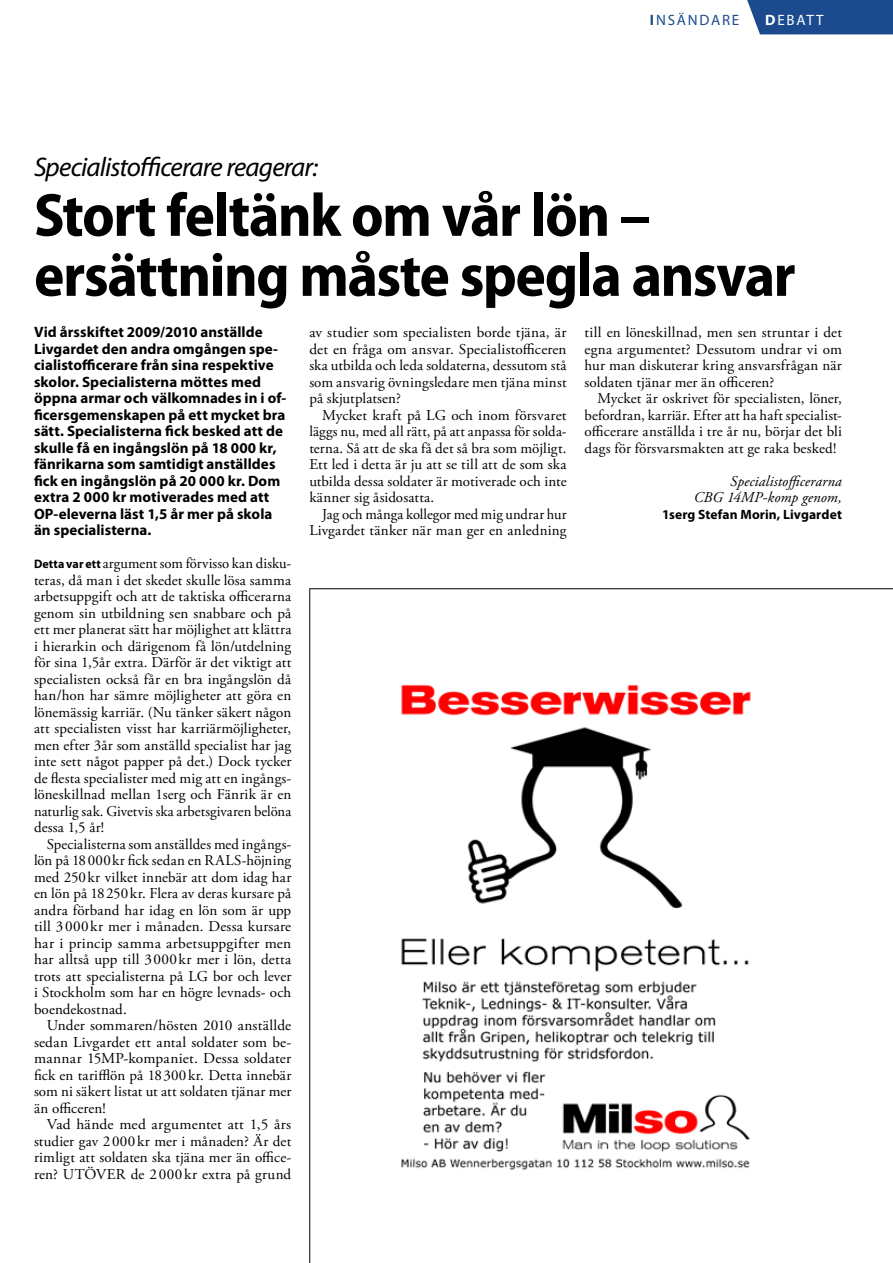
<style>
.page{position:relative;width:893px;height:1263px;background:#fff}
.page>*{position:absolute;margin:0;border:0;box-sizing:border-box;transform-origin:0 0}
.t1{font:700 semi-condensed 61.5px/60px "Myriad Pro";letter-spacing:-.025em;color:#000}
.t2{font:italic 27px "Myriad Pro";letter-spacing:-.03em;color:#000}
.t3{font:15px/16.5px "Adobe Garamond Pro";letter-spacing:.01em;color:#000;text-align:justify}
.t4{font:700 15px/16.5px "Myriad Pro";letter-spacing:.005em;color:#000}
.t5{font:italic 15px/16.5px "Adobe Garamond Pro";letter-spacing:.01em;color:#000;text-align:right}
.t6{font:15px "Myriad Pro";letter-spacing:.12em;color:#1b4b8e}
.t7{font:15px "Myriad Pro";letter-spacing:.12em;color:#fff}
.t8{font:700 13.5px "Myriad Pro";letter-spacing:.01em;color:#000}
.s1{font-weight:700}
.s2{font-family:"Myriad Pro";font-weight:700;font-size:12.3px}
</style>
<div class="page">
<div style="left:747px;top:0;width:146px;height:34px;background:#1b4b8e"></div>
<hr style="left:309px;top:588px;width:584px;height:1px;background:#000">
<hr style="left:309px;top:589px;width:1px;height:674px;background:#000">
<img style="left:401px;top:684px;width:350px;height:486px">
<p class="t6" style="left:650px;top:11px;width:91px"><span class="s1">I</span>NSÄNDARE</p>
<p class="t7" style="left:765px;top:11px;width:60px"><span class="s1">D</span>EBATT</p>
<h2 class="t2" style="left:34px;top:150px;width:285px">Specialistofficerare reagerar:</h2>
<h1 class="t1" style="left:34px;top:186px;width:763px">Stort feltänk om vår lön – ersättning måste spegla ansvar</h1>
<p class="t4" style="left:34px;top:323px;width:254px">Vid årsskiftet 2009/2010 anställde Livgardet den andra omgången spe&shy;cialistofficerare från sina respektive skolor. Specialisterna möttes med öppna armar och välkomnades in i of&shy;ficersgemenskapen på ett mycket bra sätt. Specialisterna fick besked att de skulle få en ingångslön på 18 000 kr, fänrikarna som samtidigt anställdes fick en ingångslön på 20 000 kr. Dom extra 2 000 kr motiverades med att OP-eleverna läst 1,5 år mer på skola än specialisterna.</p>
<p class="t3" style="left:34px;top:556px;width:259px"><span class="s2">Detta var ett</span> argument som förvisso kan disku&shy;teras, då man i det skedet skulle lösa samma arbetsuppgift och att de taktiska officerarna genom sin utbildning sen snabbare och på ett mer planerat sätt har möjlighet att klättra i hierarkin och därigenom få lön/utdelning för sina 1,5år extra. Därför är det viktigt att specialisten också får en bra ingångslön då han/hon har sämre möjligheter att göra en lönemässig karriär. (Nu tänker säkert någon att specialisten visst har karriärmöjligheter, men efter 3år som anställd specialist har jag inte sett något papper på det.) Dock tycker de flesta specialister med mig att en ingångs&shy;löneskillnad mellan 1serg och Fänrik är en naturlig sak. Givetvis ska arbetsgivaren belöna dessa 1,5 år!</p>
<p class="t3" style="left:34px;top:836px;width:259px;text-indent:13px">Specialisterna som anställdes med ingångs&shy;lön på 18000kr fick sedan en RALS-höjning med 250kr vilket innebär att dom idag har en lön på 18250kr. Flera av deras kursare på andra förband har idag en lön som är upp till 3000kr mer i månaden. Dessa kursare har i princip samma arbetsuppgifter men har alltså upp till 3000kr mer i lön, detta trots att specialisterna på LG bor och lever i Stockholm som har en högre levnads- och boendekostnad.</p>
<p class="t3" style="left:34px;top:1018px;width:259px;text-indent:13px">Under sommaren/hösten 2010 anställde sedan Livgardet ett antal soldater som be&shy;mannar 15MP-kompaniet. Dessa soldater fick en tarifflön på 18300kr. Detta innebär som ni säkert listat ut att soldaten tjänar mer än officeren!</p>
<p class="t3" style="left:34px;top:1117px;width:259px;text-indent:13px">Vad hände med argumentet att 1,5 års studier gav 2 000 kr mer i månaden? Är det rimligt att soldaten ska tjäna mer än office&shy;ren? UTÖVER de 2000kr extra på grund</p>
<p class="t3" style="left:309px;top:325px;width:259px">av studier som specialisten borde tjäna, är det en fråga om ansvar. Specialistofficeren ska utbilda och leda soldaterna, dessutom stå som ansvarig övningsledare men tjäna minst på skjutplatsen?</p>
<p class="t3" style="left:309px;top:407px;width:259px;text-indent:13px">Mycket kraft på LG och inom försvaret läggs nu, med all rätt, på att anpassa för solda&shy;terna. Så att de ska få det så bra som möjligt.<br>Ett led i detta är ju att se till att de som ska utbilda dessa soldater är motiverade och inte känner sig åsidosatta.</p>
<p class="t3" style="left:309px;top:506px;width:259px;text-align:right">Jag och många kollegor med mig undrar hur<br>Livgardet tänker när man ger en anledning</p>
<p class="t3" style="left:585px;top:325px;width:259px">till en löneskillnad, men sen struntar i det egna argumentet? Dessutom undrar vi om hur man diskuterar kring ansvarsfrågan när soldaten tjänar mer än officeren?</p>
<p class="t3" style="left:585px;top:391px;width:259px;text-indent:13px">Mycket är oskrivet för specialisten, löner, befordran, karriär. Efter att ha haft specialist&shy;officerare anställda i tre år nu, börjar det bli dags för försvarsmakten att ge raka besked!</p>
<p class="t5" style="left:694px;top:473px;width:150px">Specialistofficerarna<br>CBG 14MP-komp genom,</p>
<p class="t8" style="left:662px;top:505px;width:181px">1serg Stefan Morin, Livgardet</p>
</div>
